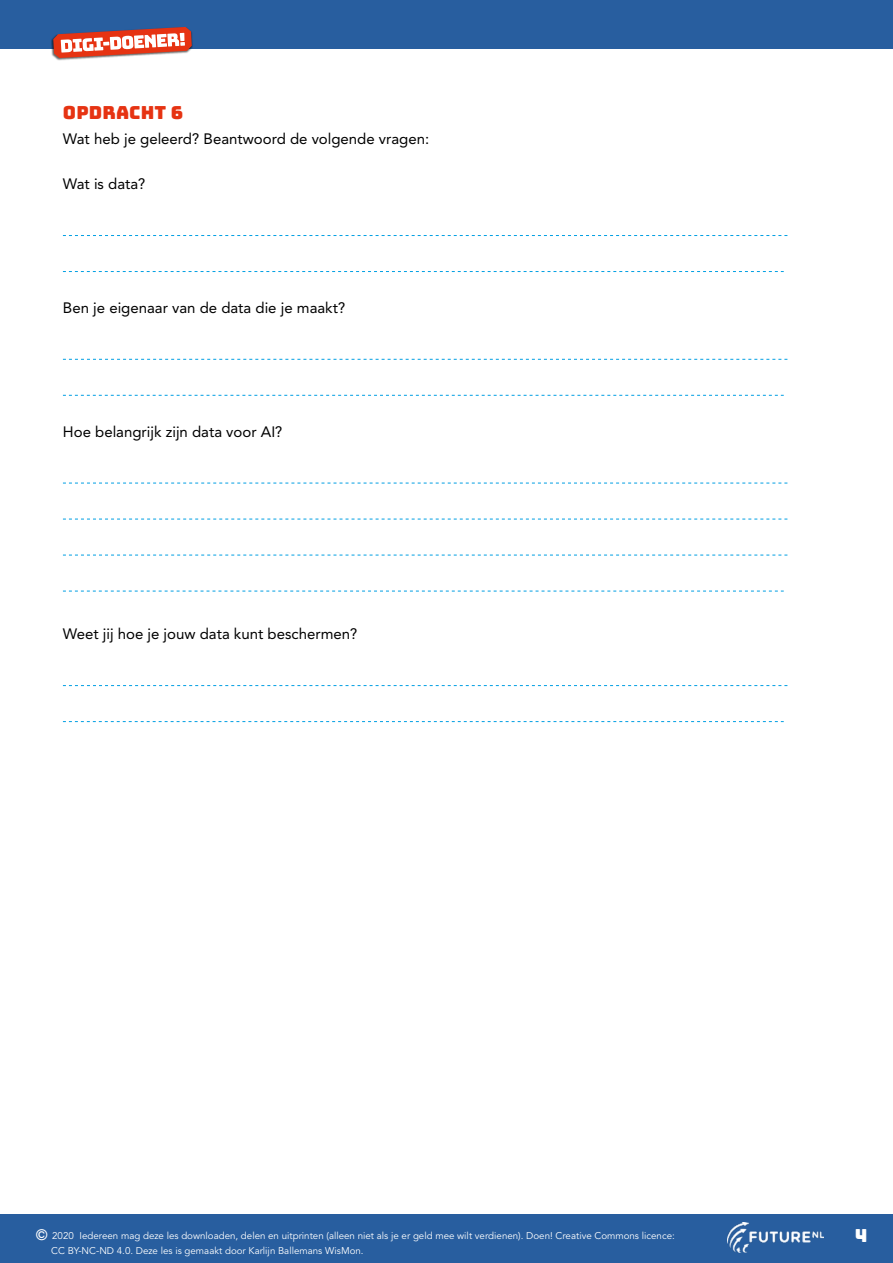
<style>
.page{position:relative;width:893px;height:1263px;background:#fff}
.page>*{position:absolute;margin:0;border:0;box-sizing:border-box;transform-origin:0 0}
.t1{font:18px "Bungee";letter-spacing:.01em;color:#e63312}
.t2{font:18px "Bungee";color:#fff}
.t3{font:15px "Avenir LT Std";color:#000}
.t4{font:9.75px "Avenir LT Std";color:#fff}
.s1{font-weight:500;font-size:15px}
</style>
<div class="page">
<div style="left:0;top:1214px;width:893px;height:49px;background:#285e9f"></div>
<div style="left:0;top:0;width:893px;height:48px;background:#285e9f"></div>
<div style="left:51px;top:27px;width:142px;height:34px;background:#000;opacity:.6"></div>
<svg style="left:53px;top:27px;width:139px;height:31px"></svg>
<img style="left:727px;top:1222px;width:97px;height:31px">
<svg style="left:63px;top:235px;width:724px;height:1px"></svg>
<svg style="left:63px;top:271px;width:721px;height:1px"></svg>
<svg style="left:63px;top:359px;width:724px;height:1px"></svg>
<svg style="left:63px;top:395px;width:721px;height:1px"></svg>
<svg style="left:63px;top:483px;width:724px;height:1px"></svg>
<svg style="left:63px;top:519px;width:724px;height:1px"></svg>
<svg style="left:63px;top:555px;width:724px;height:1px"></svg>
<svg style="left:63px;top:591px;width:721px;height:1px"></svg>
<svg style="left:63px;top:685px;width:724px;height:1px"></svg>
<svg style="left:63px;top:721px;width:721px;height:1px"></svg>
<h1 class="t1" style="left:63px;top:102px;width:122px">OPDRACHT 6</h1>
<h2 class="t3" style="left:63px;top:130px;width:368px">Wat heb je geleerd? Beantwoord de volgende vragen:</h2>
<h2 class="t3" style="left:63px;top:175px;width:84px">Wat is data?</h2>
<h2 class="t3" style="left:63px;top:299px;width:284px">Ben je eigenaar van de data die je maakt?</h2>
<h2 class="t3" style="left:63px;top:423px;width:221px">Hoe belangrijk zijn data voor AI?</h2>
<h2 class="t3" style="left:63px;top:625px;width:296px">Weet jij hoe je jouw data kunt beschermen?</h2>
<p class="t4" style="left:36px;top:1230px;width:641px"><span class="s1">©</span> 2020 Iedereen mag deze les downloaden, delen en uitprinten (alleen niet als je er geld mee wilt verdienen). Doen! Creative Commons licence:</p>
<h1 class="t2" style="left:855px;top:1225px;width:14px">4</h1>
<p class="t4" style="left:51px;top:1245px;width:314px">CC BY-NC-ND 4.0. Deze les is gemaakt door Karlijn Ballemans WisMon.</p>
</div>
